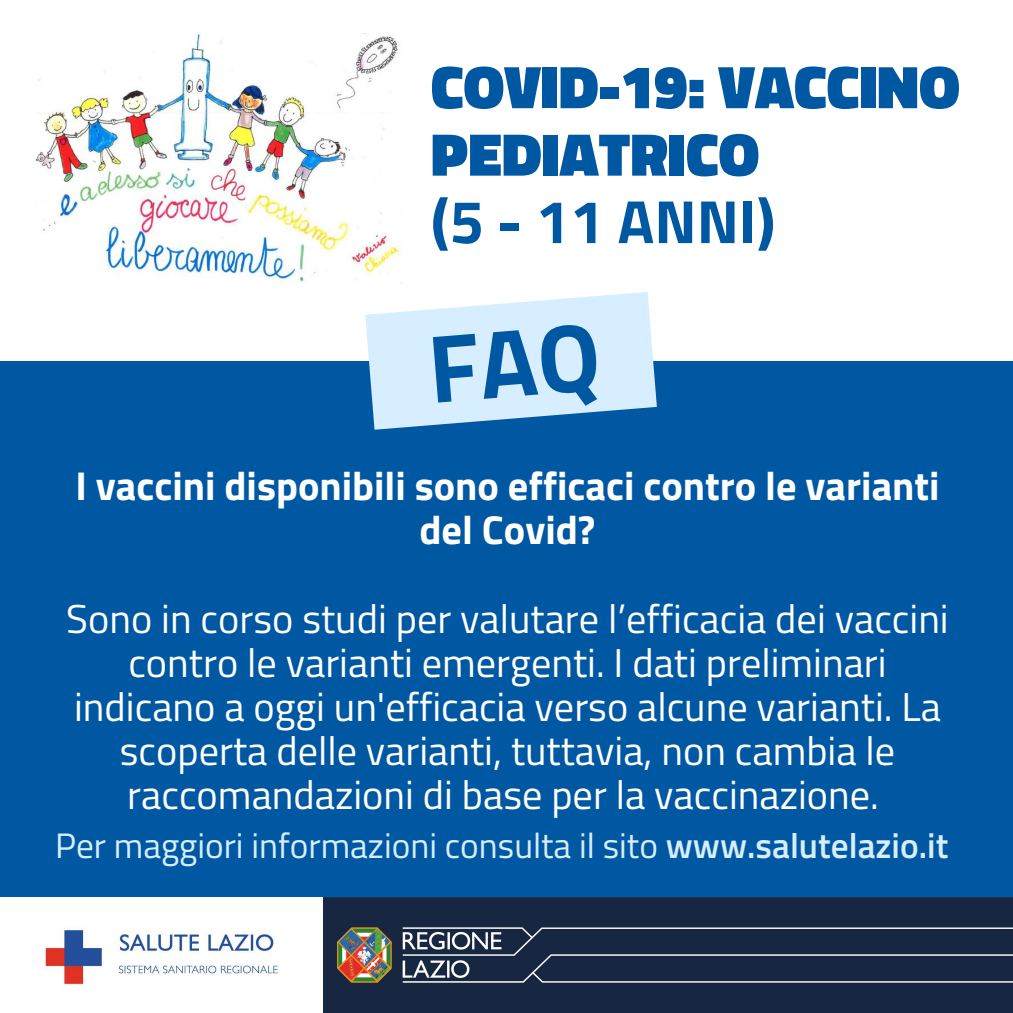
<style>
.page{position:relative;width:1013px;height:1013px;background:#fff}
.page>*{position:absolute;margin:0;border:0;box-sizing:border-box;transform-origin:0 0}
.t1{font:900 61.12px/67.4px "Titillium Web";color:#0058a3}
.t2{font:700 61.12px "Titillium Web";color:#0058a3}
.t3{font:40.25px/44px "Titillium Web";color:#fff;text-align:center}
.t4{font:700 40.25px/44px "Titillium Web";color:#fff;text-align:center}
.t5{font:35.38px "Titillium Web";color:#d6eeff}
.s1{font-weight:600}
</style>
<div class="page">
<div style="left:0;top:361px;width:1012px;height:619px;background:#0058a3"></div>
<div style="left:0;top:897px;width:1012px;height:115px;background:#fff"></div>
<img style="left:324px;top:897px;width:688px;height:115px">
<img style="left:45px;top:929px;width:233px;height:56px">
<img style="left:36px;top:33px;width:365px;height:249px">
<div style="left:16px;top:25px;width:54px;height:25px;background:#fff"></div>
<div style="left:16px;top:251px;width:54px;height:36px;background:#fff"></div>
<svg style="left:365px;top:292px;width:292px;height:138px"></svg>
<p class="t1" style="left:431px;top:52px;width:530px">COVID-19: VACCINO<br>PEDIATRICO</p>
<p class="t2" style="left:431px;top:174px;width:346px">(5 - 11 ANNI)</p>
<p class="t4" style="left:75px;top:463px;width:865px">I vaccini disponibili sono efficaci contro le varianti del Covid?</p>
<p class="t3" style="left:66px;top:595px;width:884px">Sono in corso studi per valutare l’efficacia dei vaccini contro le varianti emergenti. I dati preliminari indicano a oggi un'efficacia verso alcune varianti. La scoperta delle varianti, tuttavia, non cambia le raccomandazioni di base per la vaccinazione.</p>
<p class="t5" style="left:55px;top:817px;width:894px">Per maggiori informazioni consulta il sito <span class="s1">www.salutelazio.it</span></p>
</div>
